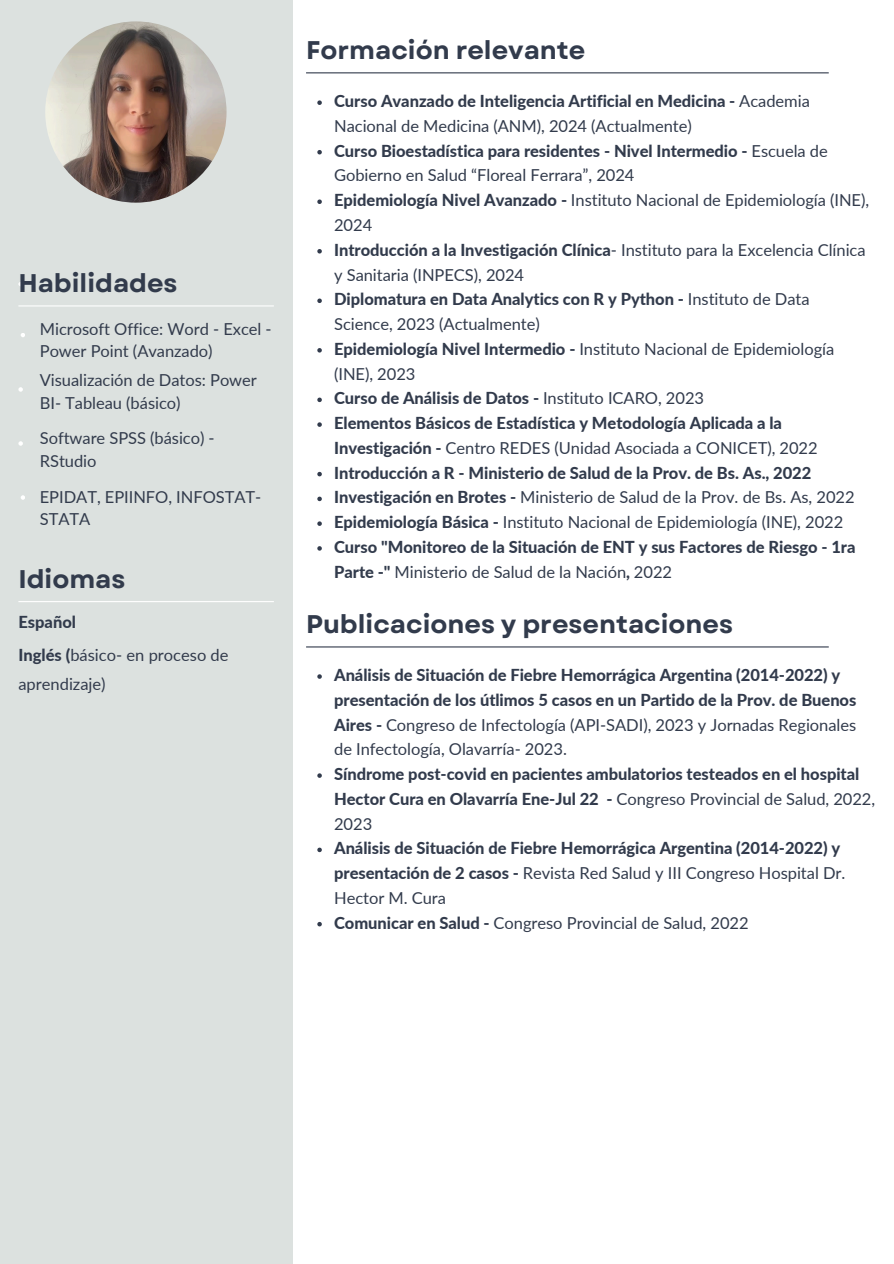
<style>
.page{position:relative;width:894px;height:1264px;background:#fff}
.page>*{position:absolute;margin:0;border:0;box-sizing:border-box;transform-origin:0 0}
.t1{font:700 25.5px "Garet";color:#323b4c}
.t2{font:800 16.5px/24.8px "Lato";letter-spacing:-.005em;color:#323b4c}
.t3{font:16.5px/24.8px "Lato";letter-spacing:-.005em;color:#323b4c}
.s1{font-weight:800}
.s2{font-weight:400}
</style>
<div class="page">
<div style="left:0;top:0;width:292px;height:1263px;background:#dce1df"></div>
<svg style="left:18px;top:282px;width:5px;height:4px"></svg>
<svg style="left:18px;top:387px;width:5px;height:5px"></svg>
<svg style="left:21px;top:333px;width:4px;height:4px"></svg>
<hr style="left:18px;top:305px;width:256px;height:1px;background:#fff">
<hr style="left:18px;top:601px;width:256px;height:1px;background:#fff">
<img style="left:45px;top:21px;width:181px;height:182px;border-radius:50%">
<svg style="left:21px;top:495px;width:4px;height:5px"></svg>
<svg style="left:18px;top:441px;width:5px;height:5px"></svg>
<hr style="left:306px;top:646px;width:522px;height:1px;background:#323b4c">
<svg style="left:317px;top:674px;width:5px;height:4px"></svg>
<svg style="left:317px;top:773px;width:5px;height:4px"></svg>
<svg style="left:317px;top:847px;width:5px;height:5px"></svg>
<svg style="left:317px;top:921px;width:5px;height:5px"></svg>
<hr style="left:306px;top:72px;width:522px;height:1px;background:#323b4c">
<svg style="left:317px;top:100px;width:5px;height:5px"></svg>
<svg style="left:317px;top:150px;width:5px;height:4px"></svg>
<svg style="left:317px;top:199px;width:5px;height:5px"></svg>
<svg style="left:317px;top:249px;width:5px;height:4px"></svg>
<svg style="left:317px;top:298px;width:5px;height:5px"></svg>
<svg style="left:317px;top:348px;width:5px;height:4px"></svg>
<svg style="left:317px;top:397px;width:5px;height:5px"></svg>
<svg style="left:317px;top:422px;width:5px;height:5px"></svg>
<svg style="left:317px;top:472px;width:5px;height:4px"></svg>
<svg style="left:317px;top:496px;width:5px;height:5px"></svg>
<svg style="left:317px;top:521px;width:5px;height:5px"></svg>
<svg style="left:317px;top:546px;width:5px;height:4px"></svg>
<p class="t1" style="left:18px;top:265px;width:161px">Habilidades</p>
<h1 class="t3" style="left:40px;top:317px;width:233px;line-height:22.5px">Microsoft Office: Word - Excel -<br>Power Point (Avanzado)</h1>
<p class="t3" style="left:40px;top:368px;width:218px;line-height:22.5px">Visualización de Datos: Power<br>BI- Tableau (básico)</p>
<p class="t3" style="left:40px;top:426px;width:176px;line-height:22.5px">Software SPSS (básico) -<br>RStudio</p>
<h1 class="t3" style="left:40px;top:485px;width:223px;line-height:22.5px">EPIDAT, EPIINFO, INFOSTAT-<br>STATA</h1>
<p class="t1" style="left:18px;top:561px;width:108px">Idiomas</p>
<p class="t2" style="left:18px;top:609px;width:59px">Español</p>
<p class="t3" style="left:18px;top:639px;width:211px;line-height:29.2px"><span class="s1">Inglés (</span>básico- en proceso de aprendizaje)</p>
<p class="t1" style="left:306px;top:32px;width:281px">Formación relevante</p>
<p class="t3" style="left:334px;top:88px;width:477px"><span class="s1">Curso Avanzado de Inteligencia Artificial en Medicina -</span> Academia<br>Nacional de Medicina (ANM), 2024 (Actualmente)</p>
<p class="t2" style="left:334px;top:138px;width:495px">Curso Bioestadística para residentes - Nivel Intermedio - <span class="s2">Escuela de<br>Gobierno en Salud “Floreal Ferrara”, 2024</span></p>
<p class="t3" style="left:334px;top:187px;width:536px"><span class="s1">Epidemiología Nivel Avanzado -</span> Instituto Nacional de Epidemiología (INE),<br>2024</p>
<p class="t3" style="left:334px;top:237px;width:533px"><span class="s1">Introducción a la Investigación Clínica</span>- Instituto para la Excelencia Clínica y Sanitaria (INPECS), 2024</p>
<p class="t3" style="left:334px;top:286px;width:477px"><span class="s1">Diplomatura en Data Analytics con R y Python -</span> Instituto de Data<br>Science, 2023 (Actualmente)</p>
<p class="t3" style="left:334px;top:336px;width:501px"><span class="s1">Epidemiología Nivel Intermedio -</span> Instituto Nacional de Epidemiología (INE), 2023</p>
<p class="t2" style="left:334px;top:385px;width:371px">Curso de Análisis de Datos - <span class="s2">Instituto ICARO, 2023</span></p>
<p class="t2" style="left:334px;top:410px;width:485px">Elementos Básicos de Estadística y Metodología Aplicada a la<br>Investigación - <span class="s2">Centro REDES (Unidad Asociada a CONICET), 2022</span></p>
<p class="t2" style="left:334px;top:460px;width:478px">Introducción a R - Ministerio de Salud de la Prov. de Bs. As., 2022</p>
<p class="t3" style="left:334px;top:484px;width:522px"><span class="s1">Investigación en Brotes -</span> Ministerio de Salud de la Prov. de Bs. As, 2022</p>
<h1 class="t3" style="left:334px;top:509px;width:510px"><span class="s1">Epidemiología Básica -</span> Instituto Nacional de Epidemiología (INE), 2022</h1>
<p class="t2" style="left:334px;top:534px;width:523px">Curso "Monitoreo de la Situación de ENT y sus Factores de Riesgo - 1ra<br>Parte -" <span class="s2">Ministerio de Salud de la Nación</span>, <span class="s2">2022</span></p>
<h3 class="t1" style="left:306px;top:606px;width:428px">Publicaciones y presentaciones</h3>
<p class="t2" style="left:334px;top:662px;width:523px">Análisis de Situación de Fiebre Hemorrágica Argentina (2014-2022) y presentación de los útlimos 5 casos en un Partido de la Prov. de Buenos Aires - <span class="s2">Congreso de Infectología (API-SADI), 2023 y Jornadas Regionales de Infectología, Olavarría- 2023.</span></p>
<h1 class="t2" style="left:334px;top:761px;width:542px">Síndrome post-covid en pacientes ambulatorios testeados en el hospital<br>Hector Cura en Olavarría Ene-Jul 22 - <span class="s2">Congreso Provincial de Salud, 2022,<br>2023</span></h1>
<p class="t2" style="left:334px;top:835px;width:512px">Análisis de Situación de Fiebre Hemorrágica Argentina (2014-2022) y presentación de 2 casos - <span class="s2">Revista Red Salud y III Congreso Hospital Dr.<br>Hector M. Cura</span></p>
<p class="t3" style="left:334px;top:909px;width:416px"><span class="s1">Comunicar en Salud -</span> Congreso Provincial de Salud, 2022</p>
</div>
